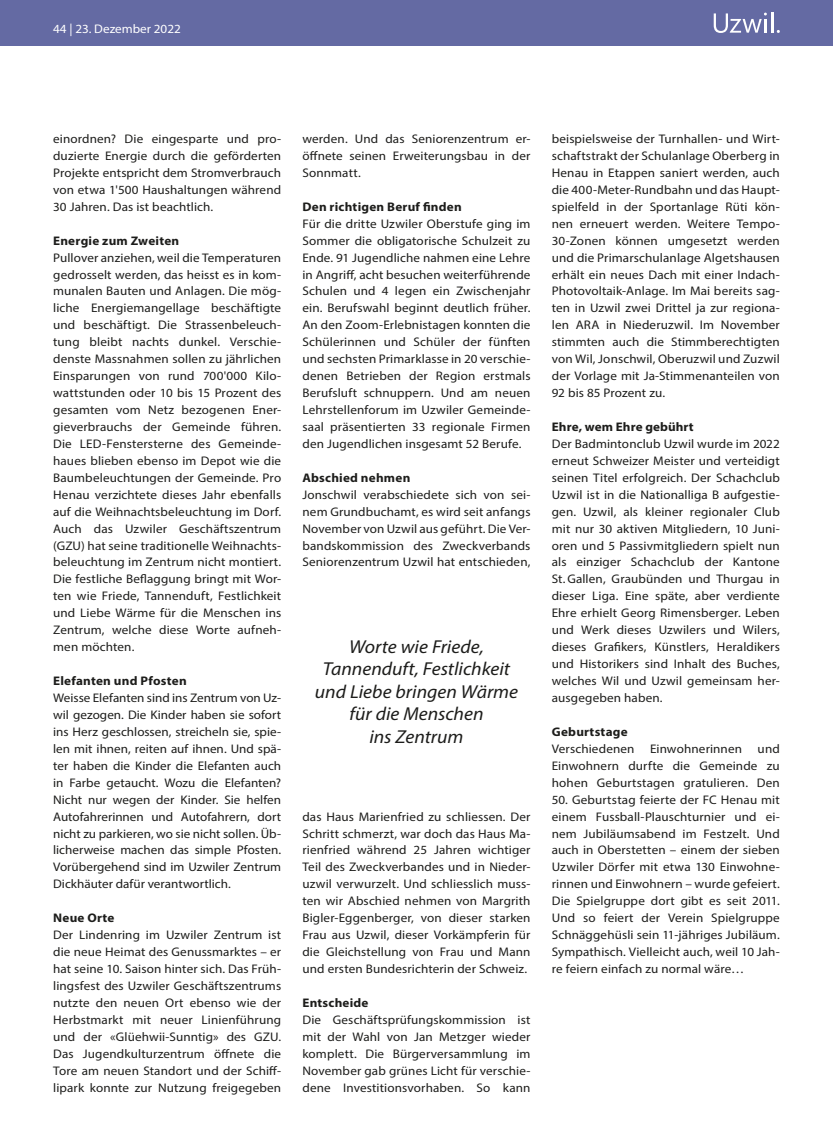
<style>
.page{position:relative;width:833px;height:1134px;background:#fff}
.page>*{position:absolute;margin:0;border:0;box-sizing:border-box;transform-origin:0 0}
.Zitat{font:italic 18.75px "Myriad Pro";color:#1d1d1b;scale:1.05 1}
.Grundtext{font:12.5px/16.9px "Myriad Pro";letter-spacing:.01em;color:#1d1d1b;text-align:justify;scale:1.05 1}
.Untertitel{font:700 12.5px "Myriad Pro";letter-spacing:.015em;color:#1d1d1b;scale:1.05 1}
.t1{font:12.5px "Myriad Pro";color:#fff;scale:1.05 1}
</style>
<div class="page">
<div style="left:0;top:0;width:833px;height:46px;background:#646aa3"></div>
<hr style="left:771px;top:12px;width:2px;height:21px;background:#fff">
<svg style="left:713px;top:13px;width:54px;height:20px"></svg>
<p class="t1" style="left:53px;top:21px;width:123px">44 | 23. Dezember 2022</p>
<p class="Grundtext" style="left:53px;top:130px;width:219px">einordnen? Die eingesparte und pro&shy;duzierte Energie durch die geförderten Projekte entspricht dem Stromverbrauch von etwa 1'500 Haushaltungen während 30 Jahren. Das ist beachtlich.</p>
<p class="Untertitel" style="left:53px;top:232px;width:122px">Energie zum Zweiten</p>
<p class="Grundtext" style="left:53px;top:249px;width:219px">Pullover anziehen, weil die Temperaturen gedrosselt werden, das heisst es in kom&shy;munalen Bauten und Anlagen. Die mög&shy;liche Energiemangellage beschäftigte und beschäftigt. Die Strassenbeleuch&shy;tung bleibt nachts dunkel. Verschie&shy;denste Massnahmen sollen zu jährlichen Einsparungen von rund 700'000 Kilo&shy;wattstunden oder 10 bis 15 Prozent des gesamten vom Netz bezogenen Ener&shy;gieverbrauchs der Gemeinde führen.<br>Die LED-Fenstersterne des Gemeinde&shy;haues blieben ebenso im Depot wie die Baumbeleuchtungen der Gemeinde. Pro Henau verzichtete dieses Jahr ebenfalls auf die Weihnachtsbeleuchtung im Dorf.<br>Auch das Uzwiler Geschäftszentrum (GZU) hat seine traditionelle Weihnachts&shy;beleuchtung im Zentrum nicht montiert.<br>Die festliche Beflaggung bringt mit Wor&shy;ten wie Friede, Tannenduft, Festlichkeit und Liebe Wärme für die Menschen ins Zentrum, welche diese Worte aufneh&shy;men möchten.</p>
<p class="Untertitel" style="left:53px;top:673px;width:129px">Elefanten und Pfosten</p>
<p class="Grundtext" style="left:53px;top:689px;width:219px">Weisse Elefanten sind ins Zentrum von Uz&shy;wil gezogen. Die Kinder haben sie sofort ins Herz geschlossen, streicheln sie, spie&shy;len mit ihnen, reiten auf ihnen. Und spä&shy;ter haben die Kinder die Elefanten auch in Farbe getaucht. Wozu die Elefanten?<br>Nicht nur wegen der Kinder. Sie helfen Autofahrerinnen und Autofahrern, dort nicht zu parkieren, wo sie nicht sollen. Üb&shy;licherweise machen das simple Pfosten.<br>Vorübergehend sind im Uzwiler Zentrum Dickhäuter dafür verantwortlich.</p>
<p class="Untertitel" style="left:53px;top:910px;width:60px">Neue Orte</p>
<p class="Grundtext" style="left:53px;top:926px;width:219px">Der Lindenring im Uzwiler Zentrum ist die neue Heimat des Genussmarktes – er hat seine 10. Saison hinter sich. Das Früh&shy;lingsfest des Uzwiler Geschäftszentrums nutzte den neuen Ort ebenso wie der Herbstmarkt mit neuer Linienführung und der «Glüehwii-Sunntig» des GZU.<br>Das Jugendkulturzentrum öffnete die Tore am neuen Standort und der Schiff&shy;lipark konnte zur Nutzung freigegeben</p>
<p class="Grundtext" style="left:302px;top:130px;width:219px">werden. Und das Seniorenzentrum er&shy;öffnete seinen Erweiterungsbau in der Sonnmatt.</p>
<p class="Untertitel" style="left:302px;top:198px;width:153px">Den richtigen Beruf finden</p>
<p class="Grundtext" style="left:302px;top:215px;width:219px">Für die dritte Uzwiler Oberstufe ging im Sommer die obligatorische Schulzeit zu Ende. 91 Jugendliche nahmen eine Lehre in Angriff, acht besuchen weiterführende Schulen und 4 legen ein Zwischenjahr ein. Berufswahl beginnt deutlich früher.<br>An den Zoom-Erlebnistagen konnten die Schülerinnen und Schüler der fünften und sechsten Primarklasse in 20 verschie&shy;denen Betrieben der Region erstmals Berufsluft schnuppern. Und am neuen Lehrstellenforum im Uzwiler Gemeinde&shy;saal präsentierten 33 regionale Firmen den Jugendlichen insgesamt 52 Berufe.</p>
<p class="Untertitel" style="left:302px;top:469px;width:104px">Abschied nehmen</p>
<p class="Grundtext" style="left:302px;top:486px;width:219px">Jonschwil verabschiedete sich von sei&shy;nem Grundbuchamt, es wird seit anfangs November von Uzwil aus geführt. Die Ver&shy;bandskommission des Zweckverbands Seniorenzentrum Uzwil hat entschieden,</p>
<p class="Zitat" style="left:349px;top:635px;width:130px">Worte wie Friede,</p>
<p class="Zitat" style="left:323px;top:657px;width:180px">Tannenduft, Festlichkeit</p>
<p class="Zitat" style="left:315px;top:680px;width:195px">und Liebe bringen Wärme</p>
<p class="Zitat" style="left:349px;top:702px;width:129px">für die Menschen</p>
<p class="Zitat" style="left:369px;top:725px;width:91px">ins Zentrum</p>
<p class="Grundtext" style="left:302px;top:808px;width:219px">das Haus Marienfried zu schliessen. Der Schritt schmerzt, war doch das Haus Ma&shy;rienfried während 25 Jahren wichtiger Teil des Zweckverbandes und in Nieder&shy;uzwil verwurzelt. Und schliesslich muss&shy;ten wir Abschied nehmen von Margrith Bigler-Eggenberger, von dieser starken Frau aus Uzwil, dieser Vorkämpferin für die Gleichstellung von Frau und Mann und ersten Bundesrichterin der Schweiz.</p>
<p class="Untertitel" style="left:302px;top:994px;width:64px">Entscheide</p>
<p class="Grundtext" style="left:302px;top:1011px;width:219px">Die Geschäftsprüfungskommission ist mit der Wahl von Jan Metzger wieder komplett. Die Bürgerversammlung im November gab grünes Licht für verschie&shy;dene Investitionsvorhaben. So kann</p>
<p class="Grundtext" style="left:552px;top:130px;width:219px">beispielsweise der Turnhallen- und Wirt&shy;schaftstrakt der Schulanlage Oberberg in Henau in Etappen saniert werden, auch die 400-Meter-Rundbahn und das Haupt&shy;spielfeld in der Sportanlage Rüti kön&shy;nen erneuert werden. Weitere Tempo-30-Zonen können umgesetzt werden und die Primarschulanlage Algetshausen erhält ein neues Dach mit einer Indach-Photovoltaik-Anlage. Im Mai bereits sag&shy;ten in Uzwil zwei Drittel ja zur regiona&shy;len ARA in Niederuzwil. Im November stimmten auch die Stimmberechtigten von Wil, Jonschwil, Oberuzwil und Zuzwil der Vorlage mit Ja-Stimmenanteilen von 92 bis 85 Prozent zu.</p>
<p class="Untertitel" style="left:552px;top:419px;width:137px">Ehre, wem Ehre gebührt</p>
<p class="Grundtext" style="left:552px;top:435px;width:219px">Der Badmintonclub Uzwil wurde im 2022 erneut Schweizer Meister und verteidigt seinen Titel erfolgreich. Der Schachclub Uzwil ist in die Nationalliga B aufgestie&shy;gen. Uzwil, als kleiner regionaler Club mit nur 30 aktiven Mitgliedern, 10 Juni&shy;oren und 5 Passivmitgliedern spielt nun als einziger Schachclub der Kantone St.Gallen, Graubünden und Thurgau in dieser Liga. Eine späte, aber verdiente Ehre erhielt Georg Rimensberger. Leben und Werk dieses Uzwilers und Wilers, dieses Grafikers, Künstlers, Heraldikers und Historikers sind Inhalt des Buches, welches Wil und Uzwil gemeinsam her&shy;ausgegeben haben.</p>
<p class="Untertitel" style="left:552px;top:723px;width:74px">Geburtstage</p>
<p class="Grundtext" style="left:552px;top:740px;width:219px">Verschiedenen Einwohnerinnen und Einwohnern durfte die Gemeinde zu hohen Geburtstagen gratulieren. Den</p>
<p class="Grundtext" style="left:552px;top:791px;width:219px">50. Geburtstag feierte der FC Henau mit einem Fussball-Plauschturnier und ei&shy;nem Jubiläumsabend im Festzelt. Und auch in Oberstetten – einem der sieben Uzwiler Dörfer mit etwa 130 Einwohne&shy;rinnen und Einwohnern – wurde gefeiert.<br>Die Spielgruppe dort gibt es seit 2011.<br>Und so feiert der Verein Spielgruppe Schnäggehüsli sein 11-jähriges Jubiläum.<br>Sympathisch. Vielleicht auch, weil 10 Jah&shy;re feiern einfach zu normal wäre…</p>
</div>
